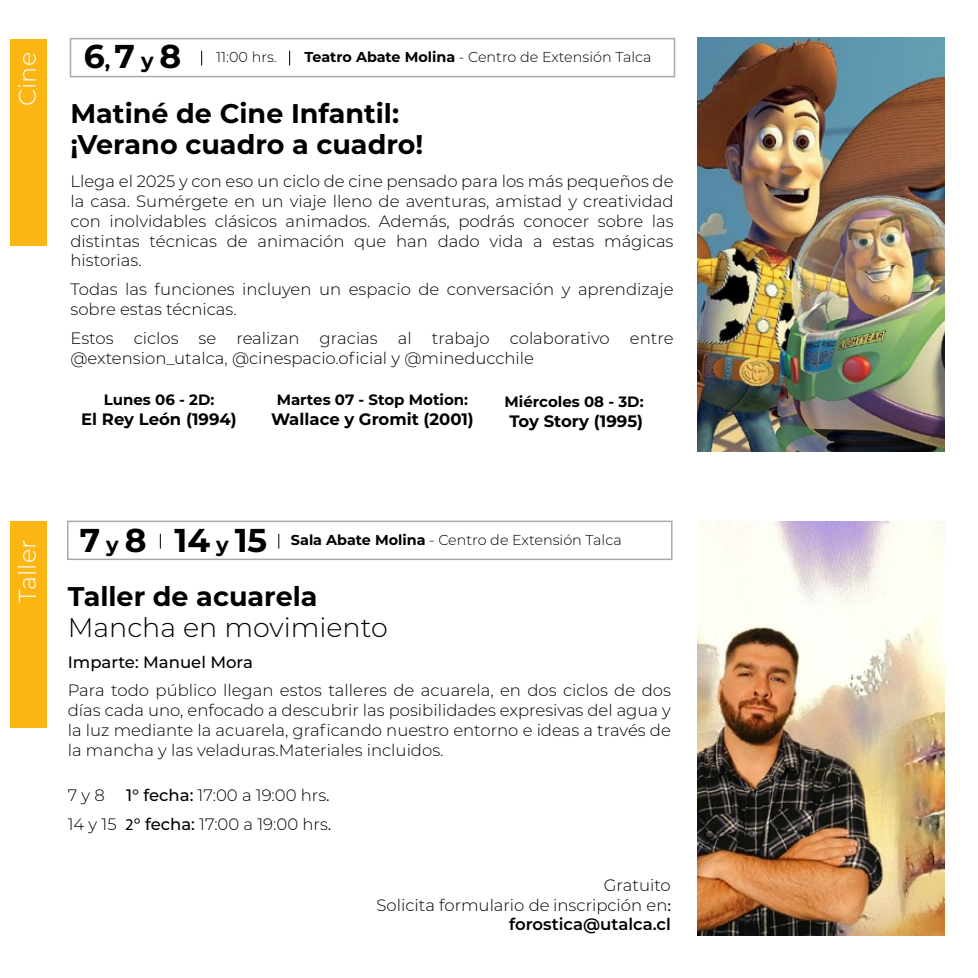
<style>
.page{position:relative;width:978px;height:978px;background:#fff}
.page>*{position:absolute;margin:0;border:0;box-sizing:border-box;transform-origin:0 0}
.t1{font:700 33px "Montserrat";color:#000}
.t2{font:700 27px/31.5px "Montserrat";color:#000}
.t3{font:300 27px "Montserrat";color:#000}
.t4{font:300 24px "Montserrat";color:#fff}
.t5{font:300 16.5px/19.8px "Montserrat";color:#000;text-align:justify}
.t6{font:700 16.5px "Montserrat";color:#000}
.t7{font:500 16.5px "Montserrat";color:#000}
.t8{font:700 15px "Montserrat";color:#000}
.t9{font:300 14.4px "Montserrat";color:#000}
.s1{font-size:21px}
.s2{font-weight:700}
.s3{font-weight:500}
.s4{font-weight:400}
.s5{font-family:"Myriad Pro";font-weight:400}
.s6{font-weight:600}
</style>
<div class="page">
<div style="left:10px;top:39px;width:37px;height:207px;background:#fcb613"></div>
<div style="left:70px;top:38px;width:605px;height:39px;border:2px solid #aaa9a9"></div>
<svg style="left:201px;top:51px;width:1px;height:14px"></svg>
<svg style="left:289px;top:51px;width:1px;height:14px"></svg>
<img style="left:697px;top:38px;width:248px;height:414px">
<div style="left:10px;top:521px;width:37px;height:207px;background:#fcb613"></div>
<div style="left:67px;top:521px;width:606px;height:39px;border:2px solid #aaa9a9"></div>
<svg style="left:279px;top:534px;width:1px;height:14px"></svg>
<svg style="left:160px;top:534px;width:1px;height:14px"></svg>
<img style="left:697px;top:521px;width:248px;height:414px">
<h3 class="t4" style="left:11px;top:106px;width:55px;rotate:-90deg">Cine</h3>
<h1 class="t1" style="left:84px;top:32px;width:99px">6<span class="s1">,</span>7 <span class="s1">y</span> 8</h1>
<p class="t9" style="left:216px;top:48px;width:62px">11:00 hrs.</p>
<p class="t9" style="left:304px;top:48px;width:349px"><span class="s2">Teatro Abate Molina</span> - Centro de Extensión Talca</p>
<h2 class="t2" style="left:70px;top:96px;width:354px">Matiné de Cine Infantil: ¡Verano cuadro a cuadro!</h2>
<p class="t5" style="left:70px;top:171px;width:605px">Llega el 2025 y con eso un ciclo de cine pensado para los más pequeños de la casa. Sumérgete en un viaje lleno de aventuras, amistad y creatividad con inolvidables clásicos animados. Además, podrás conocer sobre las distintas técnicas de animación que han dado vida a estas mágicas historias.</p>
<p class="t5" style="left:70px;top:279px;width:605px">Todas las funciones incluyen un espacio de conversación y aprendizaje sobre estas técnicas.</p>
<p class="t5" style="left:70px;top:328px;width:605px">Estos ciclos se realizan gracias al trabajo colaborativo entre @extension_utalca, @cinespacio.oficial y @mineducchile</p>
<p class="t8" style="left:104px;top:389px;width:112px">Lunes 06 - 2D:</p>
<p class="t6" style="left:81px;top:407px;width:157px">El Rey León (1994)</p>
<p class="t8" style="left:277px;top:389px;width:193px">Martes 07 - Stop Motion:</p>
<p class="t6" style="left:271px;top:407px;width:204px">Wallace y Gromit (2001)</p>
<p class="t8" style="left:505px;top:391px;width:140px">Miércoles 08 - 3D:</p>
<p class="t6" style="left:509px;top:409px;width:135px">Toy Story (1995)</p>
<h3 class="t4" style="left:11px;top:603px;width:65px;rotate:-90deg">Taller</h3>
<h1 class="t1" style="left:80px;top:516px;width:189px">7 <span class="s1">y</span> 8 14 <span class="s1">y</span> 15</h1>
<p class="t9" style="left:291px;top:530px;width:332px"><span class="s2">Sala Abate Molina</span> - Centro de Extensión Talca</p>
<h2 class="t2" style="left:68px;top:579px;width:251px">Taller de acuarela</h2>
<h2 class="t3" style="left:68px;top:609px;width:322px">Mancha en movimiento</h2>
<p class="t7" style="left:68px;top:650px;width:187px">Imparte: Manuel Mora</p>
<p class="t5" style="left:68px;top:680px;width:605px">Para todo público llegan estos talleres de acuarela, en dos ciclos de dos días cada uno, enfocado a descubrir las posibilidades expresivas del agua y la luz mediante la acuarela, graficando nuestro entorno e ideas a través de la mancha y las veladuras.Materiales incluidos.</p>
<p class="t5" style="left:68px;top:780px;width:265px;line-height:28.8px;text-align:right"><span class="s3">1° fecha:</span> 17:00 a 19:00 hrs<span class="s4">.<br></span>14 y 15 <span class="s5">2</span><span class="s3">° fecha:</span> 17:00 a 19:00 hrs<span class="s4">.</span></p>
<p class="t5" style="left:68px;top:785px;width:39px">7 y 8</p>
<p class="t5" style="left:376px;top:874px;width:296px;text-align:right">Gratuito<br>Solicita formulario de inscripción en<span class="s5">: </span><span class="s6">forostica@utalca.cl</span></p>
</div>
